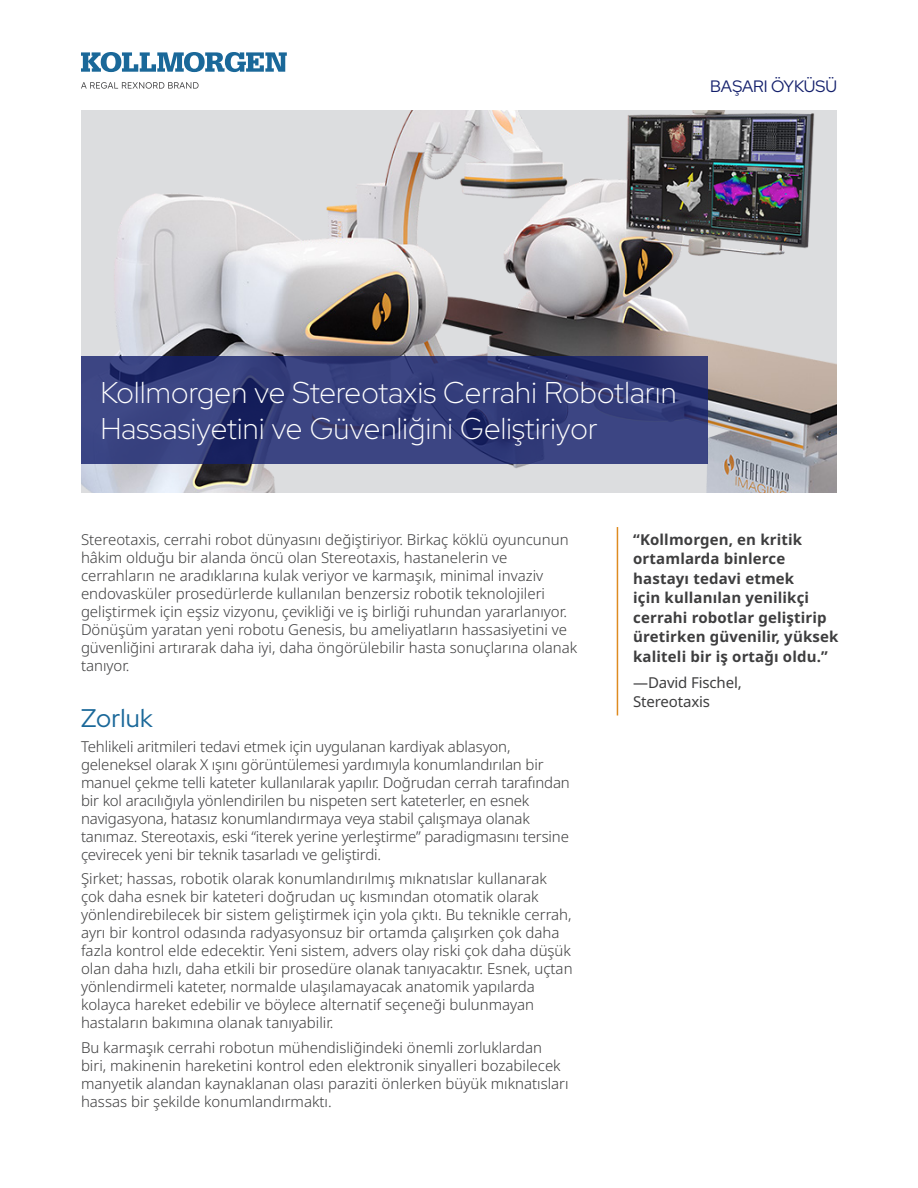
<style>
.page{position:relative;width:918px;height:1188px;background:#fff}
.page>*{position:absolute;margin:0;border:0;box-sizing:border-box;transform-origin:0 0}
.Header_title{font:300 30px/36px "Red Hat Display";letter-spacing:.01em;color:#fff}
.Title{font:25.5px "Red Hat Display";letter-spacing:.01em;color:#1a6899}
.t1{font:16.5px "Red Hat Display";color:#14206c}
.Body{font:300 15px/18px "Noto Sans";color:#3e3e3f}
.Bold{font:700 15px/19.5px "Noto Sans";letter-spacing:.01em;color:#3e3e3f}
.t2{font:15px/19.5px "Noto Sans";letter-spacing:-.01em;color:#3e3e3f}
</style>
<div class="page">
<img style="left:81px;top:110px;width:756px;height:383px">
<svg style="left:81px;top:356px;width:627px;height:108px;background:#333c7a"></svg>
<svg style="left:81px;top:82px;width:118px;height:7px"></svg>
<svg style="left:81px;top:52px;width:206px;height:20px"></svg>
<hr style="left:617px;top:527px;width:1px;height:188px;background:#de8b20">
<p class="t1" style="left:710px;top:75px;width:128px">BAŞARI ÖYKÜSÜ</p>
<p class="Header_title" style="left:101px;top:374px;width:578px">Kollmorgen ve Stereotaxis Cerrahi Robotların<br>Hassasiyetini ve Güvenliğini Geliştiriyor</p>
<p class="Body" style="left:81px;top:530px;width:498px">Stereotaxis, cerrahi robot dünyasını değiştiriyor. Birkaç köklü oyuncunun hâkim olduğu bir alanda öncü olan Stereotaxis, hastanelerin ve cerrahların ne aradıklarına kulak veriyor ve karmaşık, minimal invaziv endovasküler prosedürlerde kullanılan benzersiz robotik teknolojileri geliştirmek için eşsiz vizyonu, çevikliği ve iş birliği ruhundan yararlanıyor.<br>Dönüşüm yaratan yeni robotu Genesis, bu ameliyatların hassasiyetini ve güvenliğini artırarak daha iyi, daha öngörülebilir hasta sonuçlarına olanak tanıyor.</p>
<p class="Title" style="left:81px;top:701px;width:73px">Zorluk</p>
<p class="Body" style="left:81px;top:737px;width:490px">Tehlikeli aritmileri tedavi etmek için uygulanan kardiyak ablasyon, geleneksel olarak X ışını görüntülemesi yardımıyla konumlandırılan bir manuel çekme telli kateter kullanılarak yapılır. Doğrudan cerrah tarafından bir kol aracılığıyla yönlendirilen bu nispeten sert kateterler, en esnek navigasyona, hatasız konumlandırmaya veya stabil çalışmaya olanak tanımaz. Stereotaxis, eski “iterek yerine yerleştirme” paradigmasını tersine çevirecek yeni bir teknik tasarladı ve geliştirdi.</p>
<p class="Body" style="left:81px;top:870px;width:493px">Şirket; hassas, robotik olarak konumlandırılmış mıknatıslar kullanarak çok daha esnek bir kateteri doğrudan uç kısmından otomatik olarak yönlendirebilecek bir sistem geliştirmek için yola çıktı. Bu teknikle cerrah, ayrı bir kontrol odasında radyasyonsuz bir ortamda çalışırken çok daha fazla kontrol elde edecektir. Yeni sistem, advers olay riski çok daha düşük olan daha hızlı, daha etkili bir prosedüre olanak tanıyacaktır. Esnek, uçtan yönlendirmeli kateter, normalde ulaşılamayacak anatomik yapılarda kolayca hareket edebilir ve böylece alternatif seçeneği bulunmayan hastaların bakımına olanak tanıyabilir.</p>
<p class="Body" style="left:81px;top:1039px;width:489px">Bu karmaşık cerrahi robotun mühendisliğindeki önemli zorluklardan biri, makinenin hareketini kontrol eden elektronik sinyalleri bozabilecek manyetik alandan kaynaklanan olası paraziti önlerken büyük mıknatısları hassas bir şekilde konumlandırmaktı.</p>
<p class="Bold" style="left:633px;top:530px;width:207px">“Kollmorgen, en kritik ortamlarda binlerce hastayı tedavi etmek<br>için kullanılan yenilikçi cerrahi robotlar geliştirip üretirken güvenilir, yüksek kaliteli bir iş ortağı oldu.”</p>
<p class="t2" style="left:633px;top:673px;width:110px">—David Fischel,<br>Stereotaxis</p>
</div>
